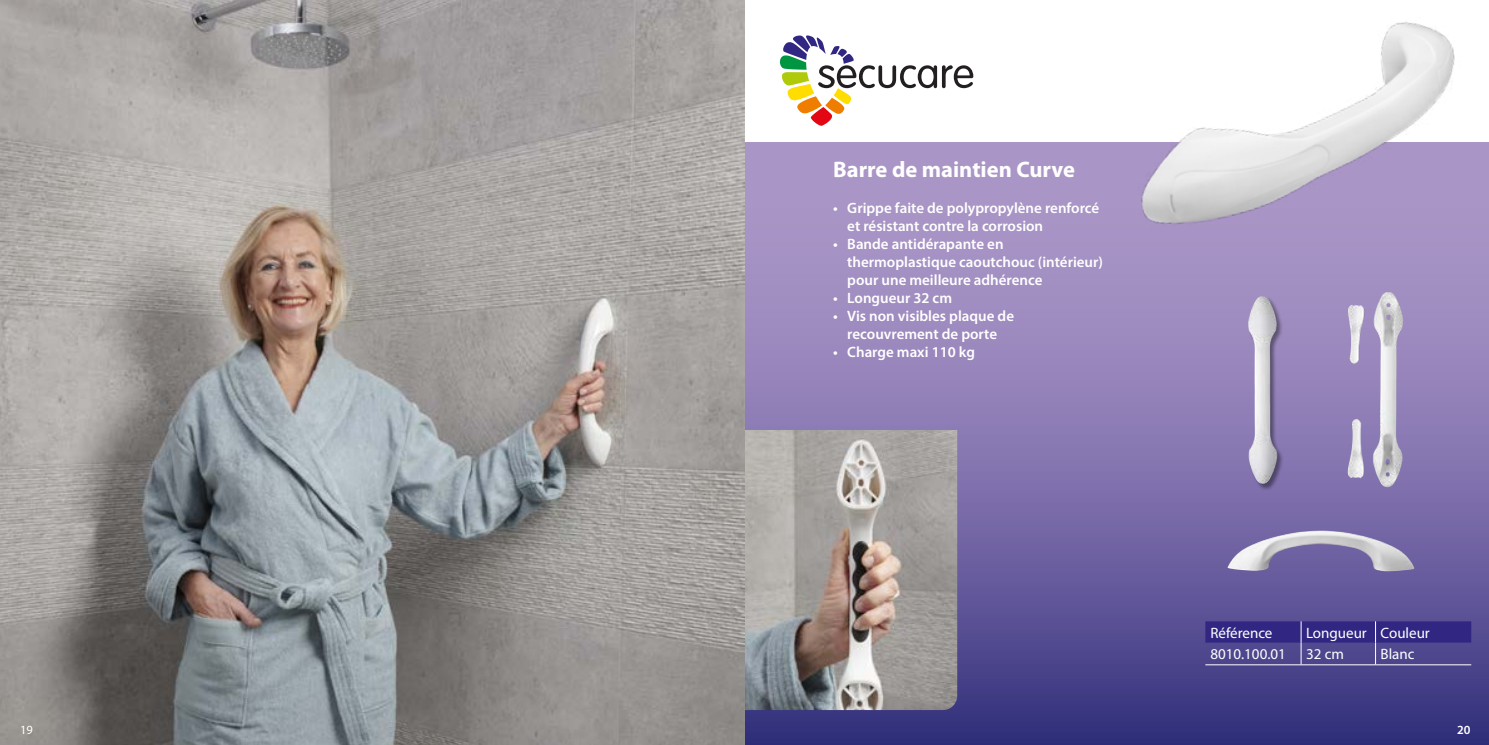
<style>
.page{position:relative;width:1489px;height:745px;background:#fff}
.page>*{position:absolute;margin:0;border:0;box-sizing:border-box;transform-origin:0 0}
.t1{font:700 22.5px "Myriad Pro";color:#fff}
.t2{font:600 15px/18px "Myriad Pro";color:#fff}
.t3{font:15px "Myriad Pro";color:#fff}
.t4{font:12.5px "Myriad Pro";color:#fff}
.t5{font:600 12.5px "Myriad Pro";color:#fff}
</style>
<div class="page">
<svg style="left:744px;top:142px;width:744px;height:602px;background:#7f71ac"></svg>
<svg style="left:779px;top:35px;width:194px;height:91px"></svg>
<img style="left:1098px;top:22px;width:390px;height:229px">
<img style="left:1227px;top:530px;width:187px;height:41px">
<div style="left:1248px;top:296px;width:35px;height:194px;background:#000;opacity:.4"></div>
<img style="left:1247px;top:296px;width:30px;height:187px">
<img style="left:1347px;top:291px;width:56px;height:196px">
<img style="left:744px;top:429px;width:213px;height:280px">
<img style="left:0;top:0;width:744px;height:744px">
<svg style="left:1205px;top:621px;width:265px;height:43px;background:#413889"></svg>
<hr style="left:1205px;top:664px;width:95px;height:1px;background:#fff">
<hr style="left:1300px;top:664px;width:75px;height:1px;background:#fff">
<hr style="left:1375px;top:664px;width:95px;height:1px;background:#fff">
<h1 class="t1" style="left:833px;top:154px;width:243px">Barre de maintien Curve</h1>
<p class="t2" style="left:847px;top:198px;width:253px;text-indent:-14px">• Grippe faite de polypropylène renforcé et résistant contre la corrosion</p>
<p class="t2" style="left:847px;top:234px;width:257px;text-indent:-14px">• Bande antidérapante en thermoplastique caoutchouc (intérieur) pour une meilleure adhérence</p>
<p class="t2" style="left:833px;top:288px;width:120px">• Longueur 32 cm</p>
<p class="t2" style="left:833px;top:306px;width:182px;text-align:center">• Vis non visibles plaque de recouvrement de porte</p>
<p class="t2" style="left:833px;top:342px;width:143px">• Charge maxi 110 kg</p>
<p class="t3" style="left:1210px;top:623px;width:64px">Référence</p>
<p class="t3" style="left:1305px;top:623px;width:125px">Longueur Couleur</p>
<p class="t3" style="left:1210px;top:644px;width:77px">8010.100.01</p>
<p class="t3" style="left:1305px;top:644px;width:39px">32 cm</p>
<p class="t3" style="left:1380px;top:644px;width:35px">Blanc</p>
<p class="t4" style="left:20px;top:721px;width:14px">19</p>
<p class="t5" style="left:1456px;top:721px;width:15px">20</p>
</div>
